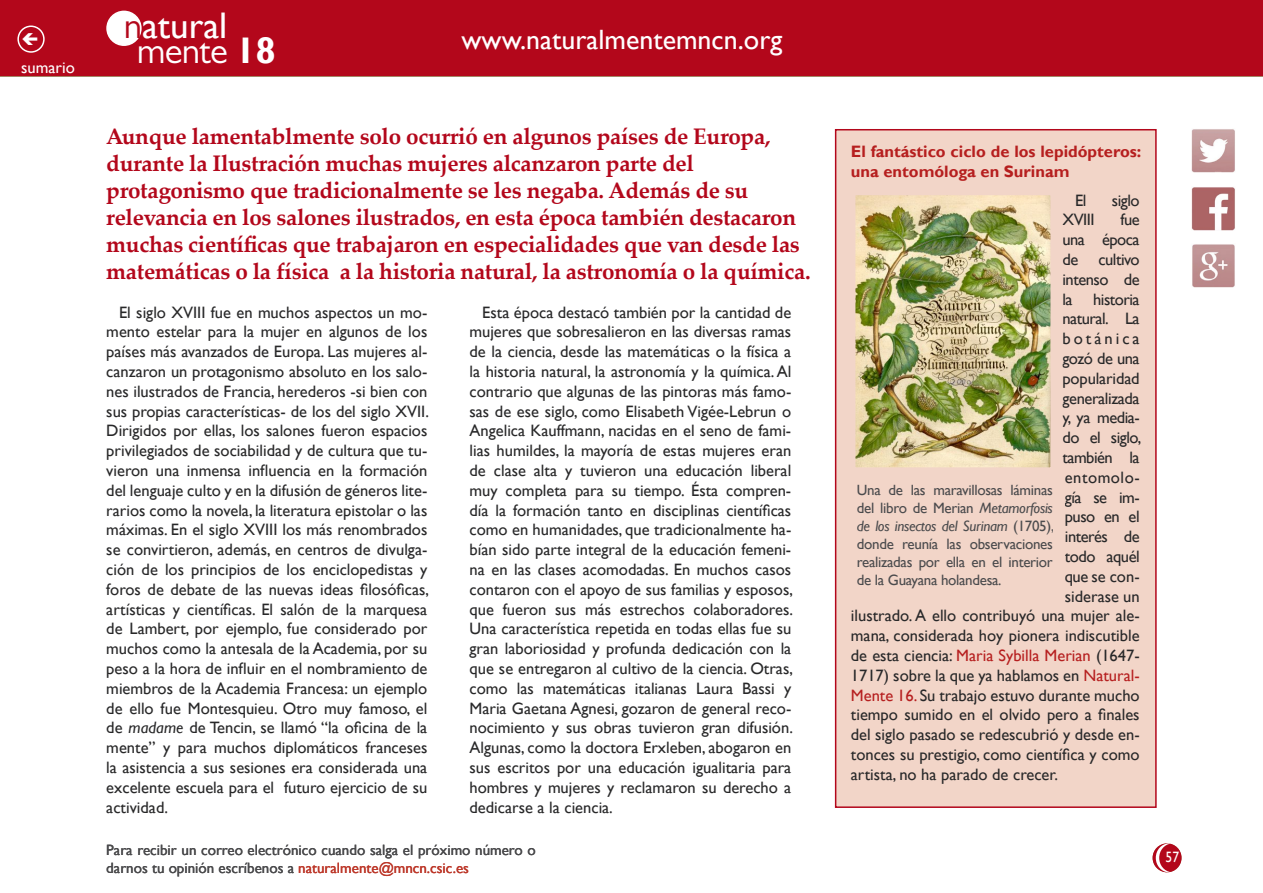
<style>
.page{position:relative;width:1263px;height:893px;background:#fff}
.page>*{position:absolute;margin:0;border:0;box-sizing:border-box;transform-origin:0 0}
.t1{font:37.05px "Gill Sans";color:#fff}
.t2{font:37.05px "Gill Sans MT Pro";letter-spacing:-.02em;color:#fff}
.t3{font:27.9px "Gill Sans";color:#fff}
.t4{font:700 22.5px/27px "Palatino Linotype";letter-spacing:-.015em;color:#b3071b}
.t5{font:16.5px/19.8px "Gill Sans";color:#282829;text-align:justify}
.t6{font:16.5px "Gill Sans";letter-spacing:-.03em;color:#282829}
.t7{font:700 16.5px/19.8px "Gill Sans";color:#b61f1f}
.t8{font:16.5px "Gill Sans";letter-spacing:-.025em;color:#282829}
.t9{font:16.5px "Gill Sans";letter-spacing:.03em;color:#282829}
.t10{font:16.5px "Gill Sans";letter-spacing:.185em;color:#282829}
.t11{font:16.5px "Gill Sans";color:#fff}
.t12{font:15px/18px "Gill Sans";color:#4b4b4d}
.t13{font:15px "Gill Sans";color:#fff;scale:.9 1}
.s1{font-family:"Gill Sans MT Pro";color:#b3071b}
.s2{font-family:"Gill Sans";font-weight:700}
.s3{font-style:italic}
.s4{color:#bd392b}
.s5{color:#b61f1f}
</style>
<div class="page">
<img style="left:1191px;top:187px;width:44px;height:43px">
<img style="left:1191px;top:129px;width:44px;height:44px">
<img style="left:1192px;top:244px;width:43px;height:44px">
<div style="left:1153px;top:844px;width:28px;height:28px;background:#b3071b;border-radius:50%"></div>
<div style="left:1152px;top:843px;width:29px;height:29px;border:2px solid #b3071b;border-radius:50%"></div>
<div style="left:0;top:0;width:1263px;height:76px;background:#b3071b"></div>
<div style="left:107px;top:11px;width:34px;height:34px;background:#fff;border-radius:50%"></div>
<div style="left:106px;top:11px;width:36px;height:35px;border:2px solid #fff;border-radius:50%"></div>
<svg style="left:1155px;top:843px;width:16px;height:29px"></svg>
<div style="left:17px;top:26px;width:28px;height:27px;border:2px solid #fff;border-radius:50%"></div>
<div style="left:835px;top:129px;width:322px;height:679px;background:#f2d5c8;border:2px solid #b3071b"></div>
<img style="left:856px;top:196px;width:193px;height:270px">
<p class="t11" style="left:21px;top:58px;width:55px">sumario</p>
<h1 class="t1" style="left:124px;top:4px;width:105px"><span class="s1">n</span>atural</h1>
<h1 class="t2" style="left:137px;top:29px;width:140px">mente <span class="s2">18</span></h1>
<h2 class="t3" style="left:461px;top:23px;width:322px">www.naturalmentemncn.org</h2>
<p class="t4" style="left:106px;top:122px;width:706px">Aunque lamentablmente solo ocurrió en algunos países de Europa, durante la Ilustración muchas mujeres alcanzaron parte del protagonismo que tradicionalmente se les negaba. Además de su relevancia en los salones ilustrados, en esta época también destacaron muchas científicas que trabajaron en especialidades que van desde las matemáticas o la física a la historia natural, la astronomía o la química.</p>
<p class="t5" style="left:106px;top:302px;width:324px;text-indent:13px">El siglo XVIII fue en muchos aspectos un mo&shy;mento estelar para la mujer en algunos de los países más avanzados de Europa. Las mujeres al&shy;canzaron un protagonismo absoluto en los salo&shy;nes ilustrados de Francia, herederos -si bien con sus propias características- de los del siglo XVII.<br>Dirigidos por ellas, los salones fueron espacios privilegiados de sociabilidad y de cultura que tu&shy;vieron una inmensa influencia en la formación del lenguaje culto y en la difusión de géneros lite&shy;rarios como la novela, la literatura epistolar o las máximas. En el siglo XVIII los más renombrados se convirtieron, además, en centros de divulga&shy;ción de los principios de los enciclopedistas y foros de debate de las nuevas ideas filosóficas, artísticas y científicas. El salón de la marquesa de Lambert, por ejemplo, fue considerado por muchos como la antesala de la Academia, por su peso a la hora de influir en el nombramiento de miembros de la Academia Francesa: un ejemplo de ello fue Montesquieu. Otro muy famoso, el de <span class="s3">madame</span> de Tencin, se llamó “la oficina de la mente” y para muchos diplomáticos franceses la asistencia a sus sesiones era considerada una excelente escuela para el futuro ejercicio de su actividad.</p>
<p class="t5" style="left:469px;top:302px;width:325px;text-indent:13px">Esta época destacó también por la cantidad de mujeres que sobresalieron en las diversas ramas de la ciencia, desde las matemáticas o la física a la historia natural, la astronomía y la química. Al contrario que algunas de las pintoras más famo&shy;sas de ese siglo, como Elisabeth Vigée-Lebrun o Angelica Kauffmann, nacidas en el seno de fami&shy;lias humildes, la mayoría de estas mujeres eran de clase alta y tuvieron una educación liberal muy completa para su tiempo. Ésta compren&shy;día la formación tanto en disciplinas científicas como en humanidades, que tradicionalmente ha&shy;bían sido parte integral de la educación femeni&shy;na en las clases acomodadas. En muchos casos contaron con el apoyo de sus familias y esposos, que fueron sus más estrechos colaboradores.<br>Una característica repetida en todas ellas fue su gran laboriosidad y profunda dedicación con la que se entregaron al cultivo de la ciencia. Otras, como las matemáticas italianas Laura Bassi y Maria Gaetana Agnesi, gozaron de general reco&shy;nocimiento y sus obras tuvieron gran difusión.<br>Algunas, como la doctora Erxleben, abogaron en sus escritos por una educación igualitaria para hombres y mujeres y reclamaron su derecho a dedicarse a la ciencia.</p>
<p class="t12" style="left:106px;top:842px;width:431px">Para recibir un correo electrónico cuando salga el próximo número o darnos tu opinión escríbenos a <span class="s4">naturalmente@mncn.csic.es</span></p>
<p class="t7" style="left:851px;top:142px;width:292px">El fantástico ciclo de los lepidópteros: una entomóloga en Surinam</p>
<p class="t5" style="left:1075px;top:190px;width:13px">El</p>
<p class="t5" style="left:1112px;top:190px;width:29px">siglo</p>
<p class="t5" style="left:1062px;top:210px;width:34px">XVIII</p>
<p class="t5" style="left:1120px;top:210px;width:21px">fue</p>
<p class="t6" style="left:1062px;top:230px;width:79px">una época</p>
<p class="t6" style="left:1062px;top:250px;width:79px">de cultivo</p>
<p class="t6" style="left:1062px;top:270px;width:79px">intenso de</p>
<p class="t6" style="left:1062px;top:289px;width:79px">la historia</p>
<p class="t6" style="left:1062px;top:309px;width:79px">natural. La</p>
<p class="t10" style="left:1062px;top:329px;width:79px">botánica</p>
<p class="t6" style="left:1062px;top:349px;width:79px">gozó de una</p>
<p class="t5" style="left:1062px;top:369px;width:79px">popularidad</p>
<p class="t8" style="left:1062px;top:388px;width:79px">generalizada</p>
<p class="t5" style="left:1062px;top:408px;width:79px">y, ya media-</p>
<p class="t6" style="left:1062px;top:428px;width:80px">do el siglo,</p>
<p class="t6" style="left:1062px;top:448px;width:79px">también la</p>
<p class="t9" style="left:1065px;top:468px;width:76px">entomolo-</p>
<p class="t5" style="left:1065px;top:487px;width:76px">gía se im-</p>
<p class="t5" style="left:1065px;top:507px;width:76px">puso en el</p>
<p class="t6" style="left:1065px;top:527px;width:76px">interés de</p>
<p class="t6" style="left:1065px;top:547px;width:76px">todo aquél</p>
<p class="t5" style="left:1065px;top:567px;width:76px">que se con-</p>
<p class="t5" style="left:1065px;top:586px;width:76px">siderase un</p>
<p class="t5" style="left:851px;top:606px;width:290px">ilustrado. A ello contribuyó una mujer ale-</p>
<p class="t5" style="left:851px;top:626px;width:290px">mana, considerada hoy pionera indiscutible</p>
<p class="t5" style="left:851px;top:646px;width:290px">de esta ciencia: <span class="s5">Maria Sybilla Merian</span> (1647-</p>
<p class="t5" style="left:851px;top:666px;width:290px">1717) sobre la que ya hablamos en <span class="s5">Natural-</span></p>
<p class="t5" style="left:851px;top:685px;width:290px"><span class="s5">Mente 16.</span> Su trabajo estuvo durante mucho</p>
<p class="t5" style="left:851px;top:705px;width:290px">tiempo sumido en el olvido pero a finales</p>
<p class="t5" style="left:851px;top:725px;width:290px">del siglo pasado se redescubrió y desde en-</p>
<p class="t5" style="left:851px;top:745px;width:290px">tonces su prestigio, como científica y como</p>
<p class="t5" style="left:851px;top:765px;width:209px">artista, no ha parado de crecer.</p>
<p class="t12" style="left:857px;top:481px;width:199px;text-align:justify">Una de las maravillosas láminas del libro de Merian <span class="s3">Metamorfosis de los insectos del Surinam</span> (1705), donde reunía las observaciones realizadas por ella en el interior de la Guayana holandesa.</p>
<p class="t13" style="left:1165px;top:849px;width:16px">57</p>
</div>
